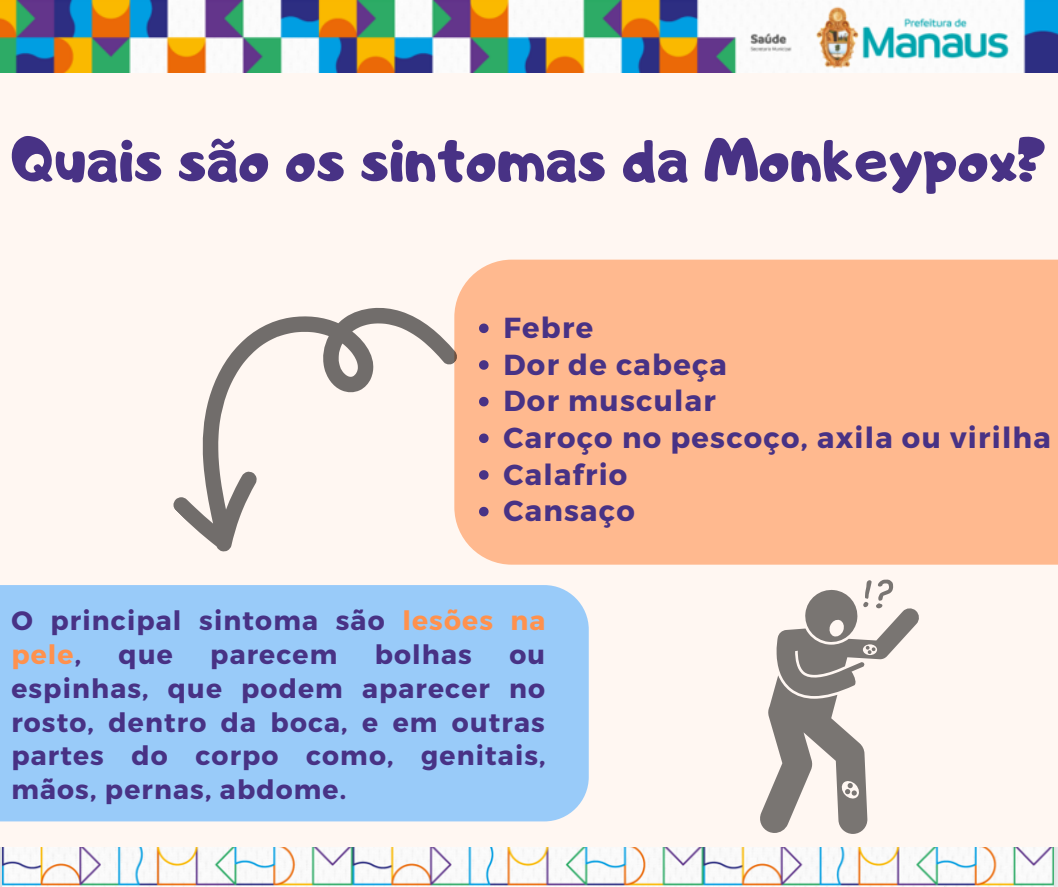
<style>
.page{position:relative;width:1058px;height:887px;background:#fff}
.page>*{position:absolute;margin:0;border:0;box-sizing:border-box;transform-origin:0 0}
.t1{font:61.5px "Adigiana Toybox";color:#483285}
.t2{font:700 28.95px/36.6px "Montserrat";letter-spacing:.045em;color:#483285}
.t3{font:700 26.55px/33.8px "Montserrat";letter-spacing:.045em;color:#483285}
.s1{color:#ff914d}
</style>
<div class="page">
<div style="left:0;top:0;width:1058px;height:886px;background:#fff7f2"></div>
<img style="left:0;top:0;width:1058px;height:72px">
<img style="left:0;top:847px;width:1058px;height:39px">
<div style="left:461px;top:259px;width:597px;height:305px;background:#ffb98f"></div>
<svg style="left:173px;top:290px;width:288px;height:262px"></svg>
<div style="left:0;top:585px;width:588px;height:236px;background:#99cbf9"></div>
<svg style="left:760px;top:579px;width:159px;height:254px"></svg>
<svg style="left:479px;top:323px;width:9px;height:10px"></svg>
<svg style="left:479px;top:360px;width:9px;height:10px"></svg>
<svg style="left:479px;top:397px;width:9px;height:9px"></svg>
<svg style="left:479px;top:433px;width:9px;height:10px"></svg>
<svg style="left:479px;top:470px;width:9px;height:9px"></svg>
<svg style="left:479px;top:507px;width:9px;height:9px"></svg>
<h1 class="t1" style="left:11px;top:119px;width:1036px">Quais são os sintomas da Monkeypox?</h1>
<p class="t2" style="left:503px;top:308px;width:549px">Febre<br>Dor de cabeça<br>Dor muscular<br>Caroço no pescoço, axila ou virilha<br>Calafrio<br>Cansaço</p>
<p class="t3" style="left:11px;top:602px;width:535px">O principal sintoma são <span class="s1">lesões na pele</span>,</p>
<p class="t3" style="left:119px;top:636px;width:56px">que</p>
<p class="t3" style="left:210px;top:636px;width:128px">parecem</p>
<p class="t3" style="left:375px;top:636px;width:99px">bolhas</p>
<p class="t3" style="left:11px;top:636px;width:536px;text-align:justify;text-indent:498px">ou espinhas, que podem aparecer no rosto, dentro da boca, e em outras partes do corpo como, genitais, mãos, pernas, abdome.</p>
</div>
